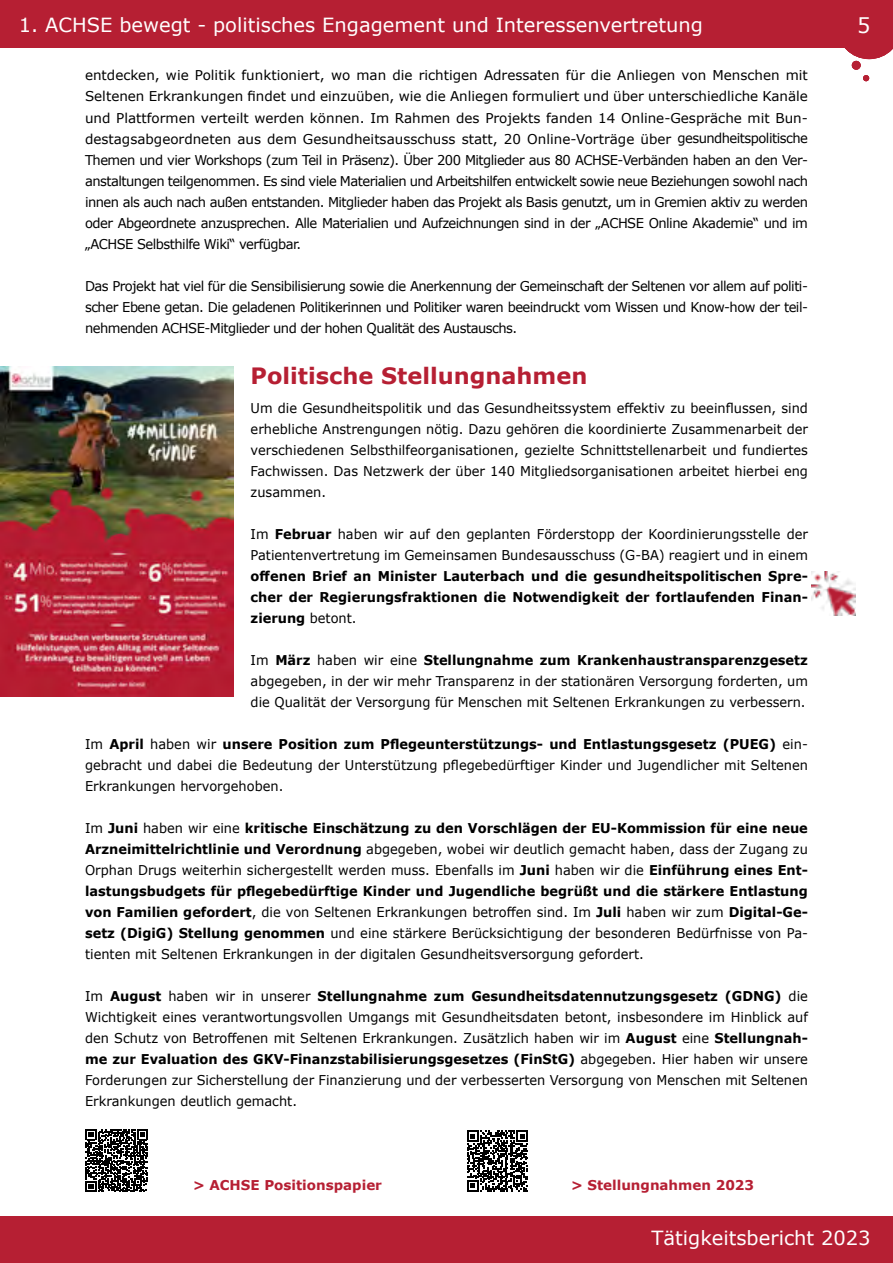
<style>
.page{position:relative;width:893px;height:1263px;background:#fff}
.page>*{position:absolute;margin:0;border:0;box-sizing:border-box;transform-origin:0 0}
.t1{font:700 22.5px "Verdana";color:#b61f33}
.t2{font:21px "Verdana";color:#fff}
.t3{font:19.5px "Verdana";color:#fff}
.t4{font:13.5px/21px "Verdana";color:#000;text-align:justify;scale:.96 1}
.t5{font:13.5px/21px "Verdana";color:#000;text-align:justify}
.t6{font:700 13.5px/21px "Verdana";color:#000;text-align:justify;scale:.96 1}
.t7{font:700 13.5px "Verdana";color:#b61f33}
.s1{font-weight:700}
.s2{font-weight:400}
</style>
<div class="page">
<div style="left:0;top:1217px;width:893px;height:46px;background:#b61f33"></div>
<div style="left:0;top:0;width:893px;height:47px;background:#b61f33"></div>
<svg style="left:86px;top:1130px;width:62px;height:62px"></svg>
<svg style="left:467px;top:1130px;width:61px;height:61px"></svg>
<img style="left:0;top:366px;width:234px;height:331px">
<svg style="left:863px;top:75px;width:6px;height:6px"></svg>
<div style="left:852px;top:61px;width:9px;height:9px;background:#b61f33;border-radius:50%"></div>
<svg style="left:837px;top:47px;width:56px;height:12px"></svg>
<img style="left:812px;top:572px;width:44px;height:44px">
<h3 class="t3" style="left:19px;top:12px;width:659px">ACHSE bew gt - politisches Engagement und Interessenvertre ung</h3>
<h2 class="t2" style="left:857px;top:11px;width:15px">3</h2>
<h3 class="t3" style="left:19px;top:12px;width:685px">1. ACHSE bewegt - politisches Engagement und Interessenvertretung</h3>
<h2 class="t2" style="left:857px;top:11px;width:15px">5</h2>
<p class="t5" style="left:85px;top:65px;width:724px">entdecken, wie Politik funktioniert, wo man die richtigen Adressaten für die Anliegen von Menschen mit Seltenen Erkrankungen findet und einzuüben, wie die Anliegen formuliert und über unterschiedliche Kanäle und Plattformen verteilt werden können. Im Rahmen des Projekts fanden 14 Online-Gespräche mit Bun&shy;destagsabgeordneten aus dem Gesundheitsausschuss statt, 20 Online-Vorträge über gesundheitspolitische Themen und vier Workshops (zum Teil in Präsenz). Über 200 Mitglieder aus 80 ACHSE-Verbänden haben an den Ver&shy;anstaltungen teilgenommen. Es sind viele Materialien und Arbeitshilfen entwickelt sowie neue Beziehungen sowohl nach innen als auch nach außen entstanden. Mitglieder haben das Projekt als Basis genutzt, um in Gremien aktiv zu werden oder Abgeordnete anzusprechen. Alle Materialien und Aufzeichnungen sind in der „ACHSE Online Akademie“ und im „ACHSE Selbsthilfe Wiki“ verfügbar.</p>
<p class="t5" style="left:85px;top:275px;width:724px">Das Projekt hat viel für die Sensibilisierung sowie die Anerkennung der Gemeinschaft der Seltenen vor allem auf politi&shy;scher Ebene getan. Die geladenen Politikerinnen und Politiker waren beeindruckt vom Wissen und Know-how der teil&shy;nehmenden ACHSE-Mitglieder und der hohen Qualität des Austauschs.</p>
<h1 class="t1" style="left:251px;top:359px;width:338px">Politische Stellungnahmen</h1>
<p class="t4" style="left:251px;top:397px;width:582px">Um die Gesundheitspolitik und das Gesundheitssystem effektiv zu beeinflussen, sind erhebliche Anstrengungen nötig. Dazu gehören die koordinierte Zusammenarbeit der verschiedenen Selbsthilfeorganisationen, gezielte Schnittstellenarbeit und fundiertes Fachwissen. Das Netzwerk der über 140 Mitgliedsorganisationen arbeitet hierbei eng zusammen.</p>
<p class="t4" style="left:251px;top:523px;width:582px">Im <span class="s1">Februar</span> haben wir auf den geplanten Förderstopp der Koordinierungsstelle der<br>Patientenvertretung im Gemeinsamen Bundesausschuss (G-BA) reagiert und in einem</p>
<p class="t6" style="left:251px;top:565px;width:582px">offenen Brief an Minister Lauterbach und die gesundheitspolitischen Spre&shy;cher der Regierungsfraktionen die Notwendigkeit der fortlaufenden Finan&shy;zierung <span class="s2">betont.</span></p>
<p class="t4" style="left:251px;top:649px;width:582px">Im <span class="s1">März</span> haben wir eine <span class="s1">Stellungnahme zum Krankenhaustransparenzgesetz </span>abgegeben, in der wir mehr Transparenz in der stationären Versorgung forderten, um die Qualität der Versorgung für Menschen mit Seltenen Erkrankungen zu verbessern.</p>
<p class="t4" style="left:85px;top:733px;width:755px">Im <span class="s1">April</span> haben wir <span class="s1">unsere Position zum Pflegeunterstützungs- und Entlastungsgesetz (PUEG)</span> ein&shy;gebracht und dabei die Bedeutung der Unterstützung pflegebedürftiger Kinder und Jugendlicher mit Seltenen Erkrankungen hervorgehoben.</p>
<p class="t4" style="left:85px;top:817px;width:754px">Im <span class="s1">Juni</span> haben wir eine <span class="s1">kritische Einschätzung zu den Vorschlägen der EU-Kommission für eine neue Arzneimittelrichtlinie und Verordnung</span> abgegeben, wobei wir deutlich gemacht haben, dass der Zugang zu Orphan Drugs weiterhin sichergestellt werden muss. Ebenfalls im <span class="s1">Juni</span> haben wir die <span class="s1">Einführung eines Ent&shy;lastungsbudgets für pflegebedürftige Kinder und Jugendliche begrüßt und die stärkere Entlastung von Familien gefordert</span>, die von Seltenen Erkrankungen betroffen sind. Im <span class="s1">Juli</span> haben wir zum <span class="s1">Digital-Ge&shy;setz (DigiG) Stellung genommen</span> und eine stärkere Berücksichtigung der besonderen Bedürfnisse von Pa&shy;tienten mit Seltenen Erkrankungen in der digitalen Gesundheitsversorgung gefordert.</p>
<p class="t4" style="left:85px;top:985px;width:755px">Im <span class="s1">August</span> haben wir in unserer <span class="s1">Stellungnahme zum Gesundheitsdatennutzungsgesetz (GDNG)</span> die Wichtigkeit eines verantwortungsvollen Umgangs mit Gesundheitsdaten betont, insbesondere im Hinblick auf den Schutz von Betroffenen mit Seltenen Erkrankungen. Zusätzlich haben wir im <span class="s1">August</span> eine <span class="s1">Stellungnah&shy;me zur Evaluation des GKV-Finanzstabilisierungsgesetzes (FinStG)</span> abgegeben. Hier haben wir unsere Forderungen zur Sicherstellung der Finanzierung und der verbesserten Versorgung von Menschen mit Seltenen Erkrankungen deutlich gemacht.</p>
<p class="t7" style="left:193px;top:1176px;width:190px">&gt; ACHSE Positionspapier</p>
<p class="t7" style="left:571px;top:1176px;width:185px">&gt; Stellungnahmen 2023</p>
<h3 class="t3" style="left:577px;top:1224px;width:295px">ACHSE Tätigkeitsbericht 2023</h3>
<h3 class="t3" style="left:858px;top:1224px;width:14px">2</h3>
</div>
